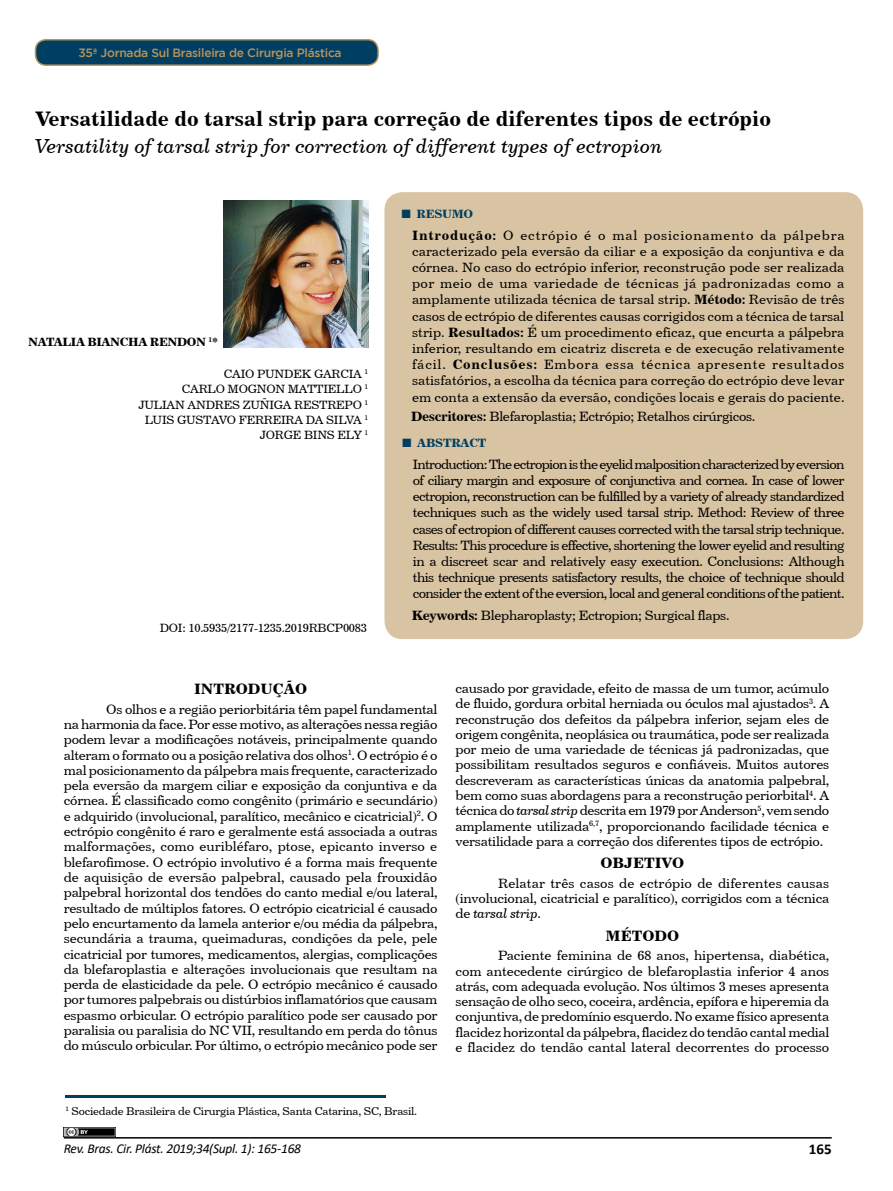
<style>
.page{position:relative;width:893px;height:1191px;background:#fff}
.page>*{position:absolute;margin:0;border:0;box-sizing:border-box;transform-origin:0 0}
.t1{font:21px "Century 731 BT Bold A";color:#000}
.t2{font:20.25px "Century 731 BT Italic A";color:#000}
.t3{font:15px "Century 731 BT Bold A";color:#000}
.t4{font:700 15px "Calibri";color:#000}
.t5{font:13.5px/15.3px "Century 731 BT Roman A";letter-spacing:-.02em;color:#000;text-align:justify}
.t6{font:italic 13.5px "Calibri";letter-spacing:-.02em;color:#000}
.t7{font:13.5px "Century 731 BT Italic A";letter-spacing:-.02em;color:#000}
.t8{font:12px/15.3px "Century 731 BT Roman A";letter-spacing:-.02em;color:#000;text-align:right}
.t9{font:500 12px "Gotham";letter-spacing:-.02em;color:#ba945a}
.t10{font:12px "Century 731 BT Bold A";letter-spacing:-.03em;color:#000}
.t11{font:12px "Century 731 BT Bold A";letter-spacing:-.02em;color:#003e62}
.t12{font:11.25px "Century 731 BT Roman A";letter-spacing:-.02em;color:#000}
.s1{font-family:"Times New Roman";font-weight:700;font-size:18px}
.s2{font-family:"Century 731 BT Bold A"}
.s3{font-family:"Century 731 BT Italic A"}
.s4{font-family:"Century 731 BT Roman A"}
</style>
<div class="page">
<hr style="left:64px;top:1137px;width:768px;height:1px;background:#000">
<div style="left:384px;top:192px;width:479px;height:447px;background:#d8c3a2;border-radius:18px"></div>
<hr style="left:66px;top:1095px;width:320px;height:2px;background:#003e62">
<div style="left:36px;top:40px;width:342px;height:25px;background:#003e62;border-radius:10px"></div>
<div style="left:35px;top:39px;width:344px;height:27px;border:2px solid #ba945a;border-radius:10px"></div>
<img style="left:224px;top:201px;width:144px;height:147px">
<img style="left:64px;top:1127px;width:51px;height:9px">
<p class="t9" style="left:78px;top:46px;width:265px">35ª Jornada Sul Brasileira de Cirurgia Plástica</p>
<h1 class="t1" style="left:35px;top:106px;width:737px">Versatilidade do tarsal strip para correção de diferentes tipos de ectrópio</h1>
<h2 class="t2" style="left:35px;top:133px;width:629px">Versatility of tarsal strip for correction of different types of ectropion</h2>
<p class="t10" style="left:28px;top:334px;width:191px">NATALIA BIANCHA RENDON <sup>1</sup>*</p>
<p class="t8" style="left:138px;top:366px;width:231px">CAIO PUNDEK GARCIA <sup>1<br></sup>CARLO MOGNON MATTIELLO <sup>1<br></sup>JULIAN ANDRES ZUÑIGA RESTREPO <sup>1<br></sup>LUIS GUSTAVO FERREIRA DA SILVA <sup>1<br></sup>JORGE BINS ELY <sup>1</sup></p>
<p class="t8" style="left:160px;top:620px;width:209px">DOI: 10.5935/2177-1235.2019RBCP0083</p>
<p class="t11" style="left:401px;top:206px;width:74px"><span class="s1">■</span> RESUMO</p>
<p class="t5" style="left:412px;top:226px;width:434px;line-height:16.2px"><span class="s2">Introdução:</span> O ectrópio é o mal posicionamento da pálpebra caracterizado pela eversão da ciliar e a exposição da conjuntiva e da córnea. No caso do ectrópio inferior, reconstrução pode ser realizada por meio de uma variedade de técnicas já padronizadas como a amplamente utilizada técnica de tarsal strip. <span class="s2">Método:</span> Revisão de três casos de ectrópio de diferentes causas corrigidos com a técnica de tarsal strip. <span class="s2">Resultados:</span> É um procedimento eficaz, que encurta a pálpebra inferior, resultando em cicatriz discreta e de execução relativamente fácil. <span class="s2">Conclusões:</span> Embora essa técnica apresente resultados satisfatórios, a escolha da técnica para correção do ectrópio deve levar em conta a extensão da eversão, condições locais e gerais do paciente.</p>
<p class="t5" style="left:411px;top:408px;width:346px"><span class="s2">Descritores:</span> Blefaroplastia; Ectrópio; Retalhos cirúrgicos.</p>
<p class="t11" style="left:402px;top:436px;width:86px"><span class="s1">■</span> ABSTRACT</p>
<p class="t5" style="left:413px;top:456px;width:433px;line-height:16.2px">Introduction: The ectropion is the eyelid malposition characterized by eversion of ciliary margin and exposure of conjunctiva and cornea. In case of lower ectropion, reconstruction can be fulfilled by a variety of already standardized techniques such as the widely used tarsal strip. Method: Review of three cases of ectropion of different causes corrected with the tarsal strip technique.<br>Results: This procedure is effective, shortening the lower eyelid and resulting in a discreet scar and relatively easy execution. Conclusions: Although this technique presents satisfactory results, the choice of technique should consider the extent of the eversion, local and general conditions of the patient.</p>
<p class="t5" style="left:412px;top:607px;width:319px"><span class="s2">Keywords:</span> Blepharoplasty; Ectropion; Surgical flaps.</p>
<p class="t3" style="left:194px;top:679px;width:115px">INTRODUÇÃO</p>
<p class="t5" style="left:64px;top:701px;width:375px;text-indent:43px">Os olhos e a região periorbitária têm papel fundamental na harmonia da face. Por esse motivo, as alterações nessa região podem levar a modificações notáveis, principalmente quando alteram o formato ou a posição relativa dos olhos<sup>1</sup>. O ectrópio é o mal posicionamento da pálpebra mais frequente, caracterizado pela eversão da margem ciliar e exposição da conjuntiva e da córnea. É classificado como congênito (primário e secundário) e adquirido (involucional, paralítico, mecânico e cicatricial)<sup>2</sup>. O ectrópio congênito é raro e geralmente está associada a outras malformações, como euribléfaro, ptose, epicanto inverso e blefarofimose. O ectrópio involutivo é a forma mais frequente de aquisição de eversão palpebral, causado pela frouxidão palpebral horizontal dos tendões do canto medial e/ou lateral, resultado de múltiplos fatores. O ectrópio cicatricial é causado pelo encurtamento da lamela anterior e/ou média da pálpebra, secundária a trauma, queimaduras, condições da pele, pele cicatricial por tumores, medicamentos, alergias, complicações da blefaroplastia e alterações involucionais que resultam na perda de elasticidade da pele. O ectrópio mecânico é causado por tumores palpebrais ou distúrbios inflamatórios que causam espasmo orbicular. O ectrópio paralítico pode ser causado por paralisia ou paralisia do NC VII, resultando em perda do tônus do músculo orbicular. Por último, o ectrópio mecânico pode ser</p>
<p class="t5" style="left:456px;top:680px;width:375px">causado por gravidade, efeito de massa de um tumor, acúmulo de fluido, gordura orbital herniada ou óculos mal ajustados<sup>3</sup>. A reconstrução dos defeitos da pálpebra inferior, sejam eles de origem congênita, neoplásica ou traumática, pode ser realizada por meio de uma variedade de técnicas já padronizadas, que possibilitam resultados seguros e confiáveis. Muitos autores descreveram as características únicas da anatomia palpebral, bem como suas abordagens para a reconstrução periorbital<sup>4</sup>. A técnica do <span class="s3">tarsal strip</span> descrita em 1979 por Anderson<sup>5</sup>, vem sendo amplamente utilizada<sup>6,7</sup>, proporcionando facilidade técnica e versatilidade para a correção dos diferentes tipos de ectrópio.</p>
<p class="t3" style="left:600px;top:854px;width:85px">OBJETIVO</p>
<p class="t5" style="left:456px;top:875px;width:375px;text-align:right">Relatar três casos de ectrópio de diferentes causas (involucional, cicatricial e paralítico), corrigidos com a técnica</p>
<p class="t7" style="left:456px;top:905px;width:87px"><span class="s4">de</span> tarsal strip<span class="s4">.</span></p>
<p class="t3" style="left:606px;top:926px;width:75px">MÉTODO</p>
<p class="t5" style="left:456px;top:947px;width:375px;text-indent:43px">Paciente feminina de 68 anos, hipertensa, diabética, com antecedente cirúrgico de blefaroplastia inferior 4 anos atrás, com adequada evolução. Nos últimos 3 meses apresenta sensação de olho seco, coceira, ardência, epífora e hiperemia da conjuntiva, de predomínio esquerdo. No exame físico apresenta flacidez horizontal da pálpebra, flacidez do tendão cantal medial e flacidez do tendão cantal lateral decorrentes do processo</p>
<p class="t12" style="left:66px;top:1103px;width:353px"><sup>1</sup> Sociedade Brasileira de Cirurgia Plástica, Santa Catarina, SC, Brasil.</p>
<p class="t6" style="left:64px;top:1139px;width:239px">Rev. Bras. Cir. Plást. 2019;34(Supl. 1): 165-168</p>
<p class="t4" style="left:809px;top:1138px;width:24px">165</p>
</div>
